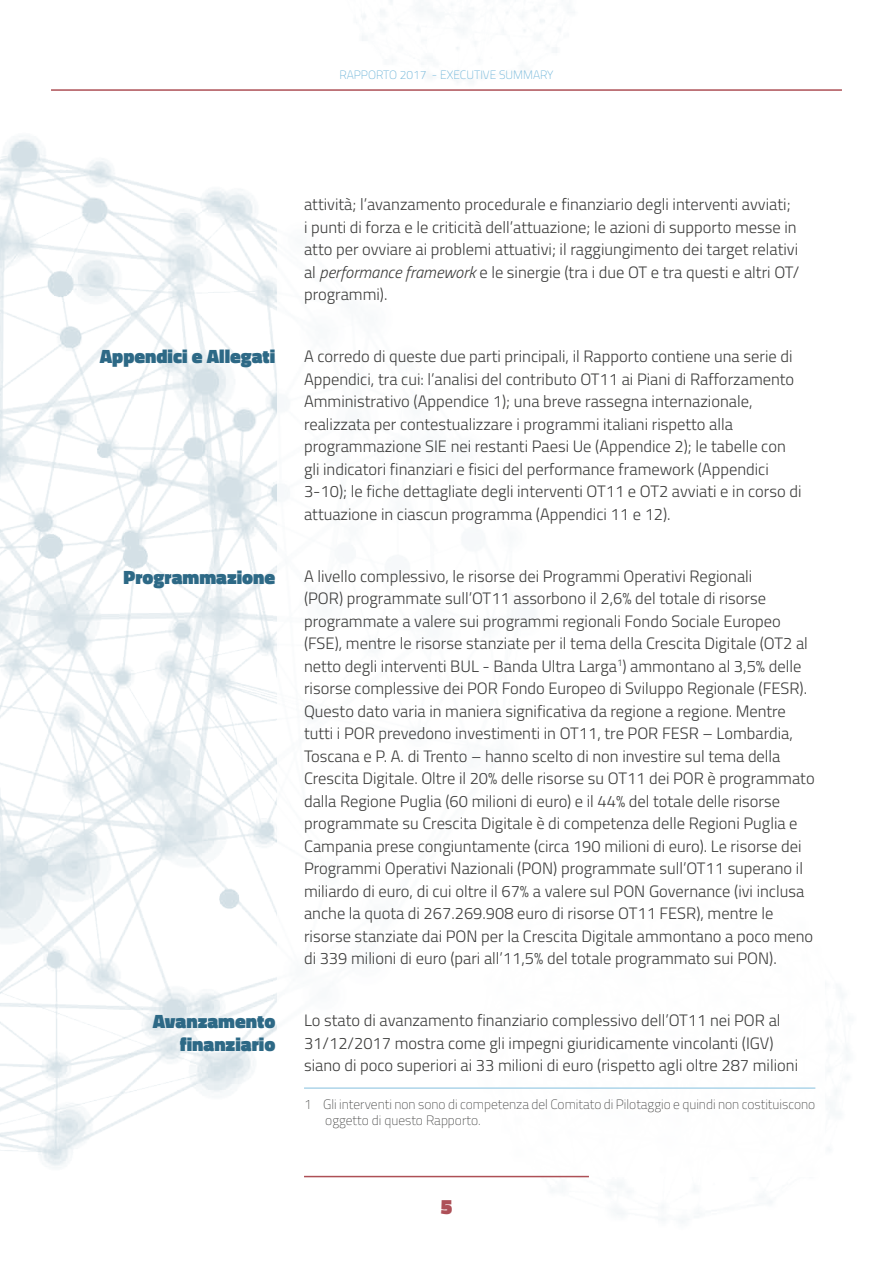
<style>
.page{position:relative;width:893px;height:1263px;background:#fff}
.page>*{position:absolute;margin:0;border:0;box-sizing:border-box;transform-origin:0 0}
.t1{font:900 21px "Titillium";color:#ad4f57}
.t2{font:900 19.5px/23.4px "Titillium";color:#2d6986;text-align:right}
.t3{font:300 16.5px/22.5px "Titillium";color:#3c3c3b}
.t4{font:100 13.5px/16.2px "Titillium";color:#3c3c3b}
.t5{font:100 12px "Titillium";color:#5cabd4}
.s1{font-style:italic}
</style>
<div class="page">
<img style="left:0;top:0;width:848px;height:1222px">
<div style="left:277px;top:89px;width:548px;height:1087px;background:#fff"></div>
<hr style="left:304px;top:1087px;width:511px;height:2px;background:#add5e9">
<hr style="left:51px;top:89px;width:791px;height:2px;background:#ad5056">
<hr style="left:304px;top:1176px;width:285px;height:1px;background:#ad5056">
<p class="t5" style="left:339px;top:66px;width:216px">RAPPORTO 2017 - EXECUTIVE SUMMARY</p>
<p class="t3" style="left:304px;top:192px;width:497px">attività; l’avanzamento procedurale e finanziario degli interventi avviati;<br>i punti di forza e le criticità dell’attuazione; le azioni di supporto messe in atto per ovviare ai problemi attuativi; il raggiungimento dei target relativi al <span class="s1">performance framework</span> e le sinergie (tra i due OT e tra questi e altri OT/ programmi).</p>
<p class="t2" style="left:100px;top:345px;width:177px">Appendici e Allegati</p>
<p class="t3" style="left:304px;top:344px;width:499px">A corredo di queste due parti principali, il Rapporto contiene una serie di Appendici, tra cui: l’analisi del contributo OT11 ai Piani di Rafforzamento Amministrativo (Appendice 1); una breve rassegna internazionale, realizzata per contestualizzare i programmi italiani rispetto alla programmazione SIE nei restanti Paesi Ue (Appendice 2); le tabelle con gli indicatori finanziari e fisici del performance framework (Appendici 3-10); le fiche dettagliate degli interventi OT11 e OT2 avviati e in corso di attuazione in ciascun programma (Appendici 11 e 12).</p>
<p class="t2" style="left:124px;top:566px;width:153px">Programmazione</p>
<p class="t3" style="left:304px;top:564px;width:512px">A livello complessivo, le risorse dei Programmi Operativi Regionali<br>(POR) programmate sull’OT11 assorbono il 2,6% del totale di risorse programmate a valere sui programmi regionali Fondo Sociale Europeo (FSE), mentre le risorse stanziate per il tema della Crescita Digitale (OT2 al netto degli interventi BUL - Banda Ultra Larga<sup>1</sup>) ammontano al 3,5% delle risorse complessive dei POR Fondo Europeo di Sviluppo Regionale (FESR).<br>Questo dato varia in maniera significativa da regione a regione. Mentre tutti i POR prevedono investimenti in OT11, tre POR FESR – Lombardia, Toscana e P. A. di Trento – hanno scelto di non investire sul tema della Crescita Digitale. Oltre il 20% delle risorse su OT11 dei POR è programmato dalla Regione Puglia (60 milioni di euro) e il 44% del totale delle risorse programmate su Crescita Digitale è di competenza delle Regioni Puglia e Campania prese congiuntamente (circa 190 milioni di euro). Le risorse dei Programmi Operativi Nazionali (PON) programmate sull’OT11 superano il miliardo di euro, di cui oltre il 67% a valere sul PON Governance (ivi inclusa anche la quota di 267.269.908 euro di risorse OT11 FESR), mentre le risorse stanziate dai PON per la Crescita Digitale ammontano a poco meno di 339 milioni di euro (pari all’11,5% del totale programmato sui PON).</p>
<p class="t2" style="left:153px;top:1009px;width:124px">Avanzamento finanziario</p>
<p class="t3" style="left:304px;top:1008px;width:496px">Lo stato di avanzamento finanziario complessivo dell’OT11 nei POR al<br>31/12/2017 mostra come gli impegni giuridicamente vincolanti (IGV) siano di poco superiori ai 33 milioni di euro (rispetto agli oltre 287 milioni</p>
<p class="t4" style="left:325px;top:1095px;width:492px;text-indent:-21px">1 Gli interventi non sono di competenza del Comitato di Pilotaggio e quindi non costituiscono oggetto di questo Rapporto.</p>
<p class="t1" style="left:441px;top:1191px;width:13px">5</p>
</div>
